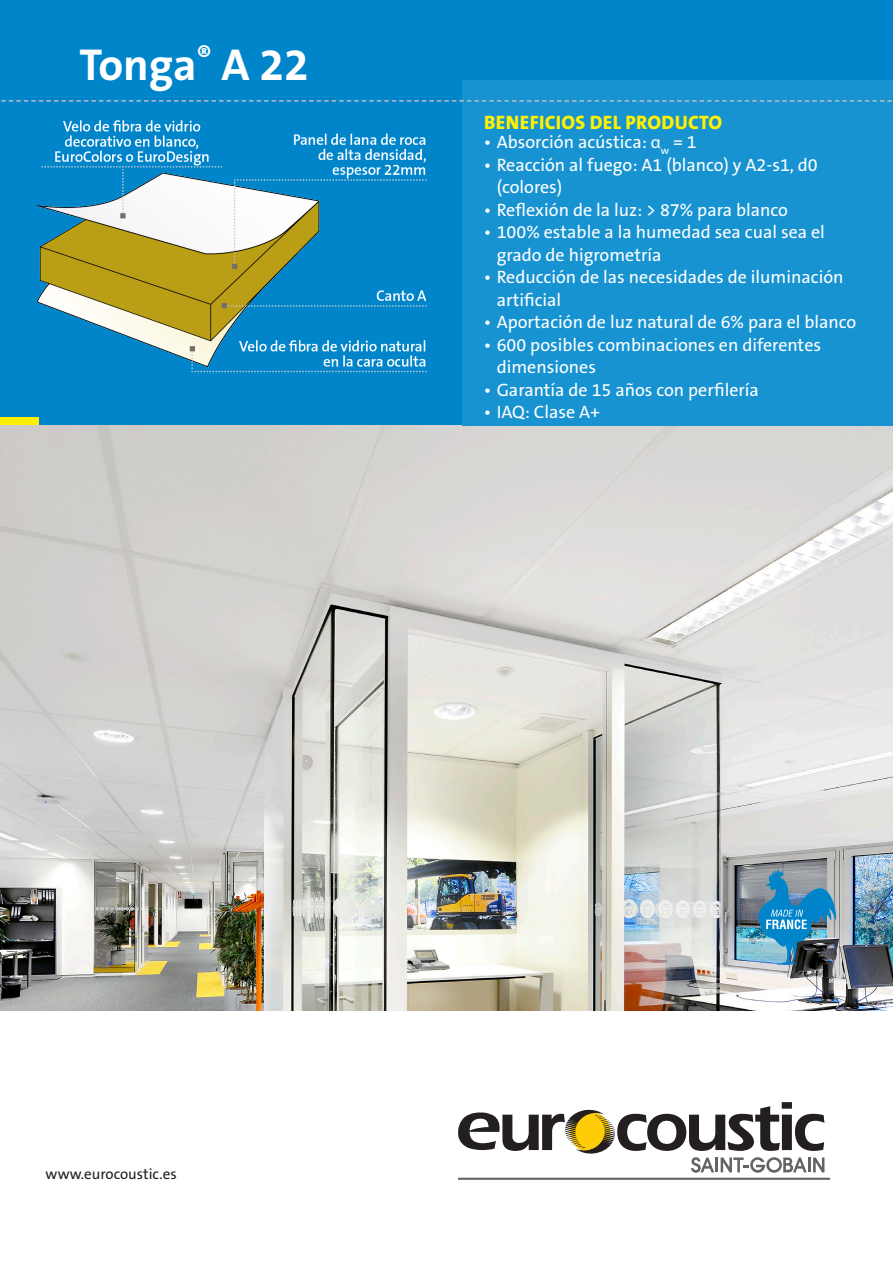
<style>
.page{position:relative;width:893px;height:1263px;background:#fff}
.page>*{position:absolute;margin:0;border:0;box-sizing:border-box;transform-origin:0 0}
.PRODUIT_NOM{font:700 45px "The Sans B W7";color:#fff}
.PLUS_PRODUIT_TITRE{font:800 19.5px "The Sans B W8";letter-spacing:.015em;color:#fff101}
.t1{font:18px/22.5px "The Sans B W5 Plain";color:#fff}
.t2{font:15px "The Sans B W5 Plain";color:#231f20}
.s1{font-family:"Myriad Pro"}
</style>
<div class="page">
<div style="left:0;top:0;width:893px;height:425px;background:#0084ca"></div>
<div style="left:0;top:417px;width:39px;height:8px;background:#fff101"></div>
<img style="left:0;top:425px;width:893px;height:585px">
<div style="left:462px;top:80px;width:431px;height:345px;background:#1893d2"></div>
<svg style="left:1px;top:100px;width:891px;height:2px"></svg>
<img style="left:36px;top:120px;width:391px;height:253px">
<hr style="left:458px;top:1178px;width:372px;height:2px;background:#636366">
<svg style="left:458px;top:1102px;width:366px;height:71px"></svg>
<img style="left:749px;top:869px;width:88px;height:95px">
<p class="PRODUIT_NOM" style="left:79px;top:36px;width:231px">Tonga<sup>®</sup> A 22</p>
<p class="PLUS_PRODUIT_TITRE" style="left:484px;top:110px;width:240px">BENEFICIOS DEL PRODUCTO</p>
<p class="t1" style="left:484px;top:131px;width:214px">• Absorción acústica: <span class="s1">α</span><sub>w</sub> = 1</p>
<p class="t1" style="left:497px;top:154px;width:323px;text-indent:-13px">• Reacción al fuego: A1 (blanco) y A2-s1, d0 (colores)</p>
<p class="t1" style="left:484px;top:199px;width:305px">• Reflexión de la luz: &gt; 87% para blanco</p>
<p class="t1" style="left:497px;top:221px;width:330px;text-indent:-13px">• 100% estable a la humedad sea cual sea el grado de higrometría</p>
<p class="t1" style="left:497px;top:266px;width:348px;text-indent:-13px">• Reducción de las necesidades de iluminación artificial</p>
<p class="t1" style="left:484px;top:311px;width:374px">• Aportación de luz natural de 6% para el blanco</p>
<p class="t1" style="left:497px;top:334px;width:326px;text-indent:-13px">• 600 posibles combinaciones en diferentes dimensiones</p>
<p class="t1" style="left:484px;top:379px;width:277px">• Garantía de 15 años con perfilería</p>
<p class="t1" style="left:484px;top:401px;width:118px">• IAQ: Clase A+</p>
<p class="t2" style="left:46px;top:1165px;width:133px">www.eurocoustic.es</p>
</div>
